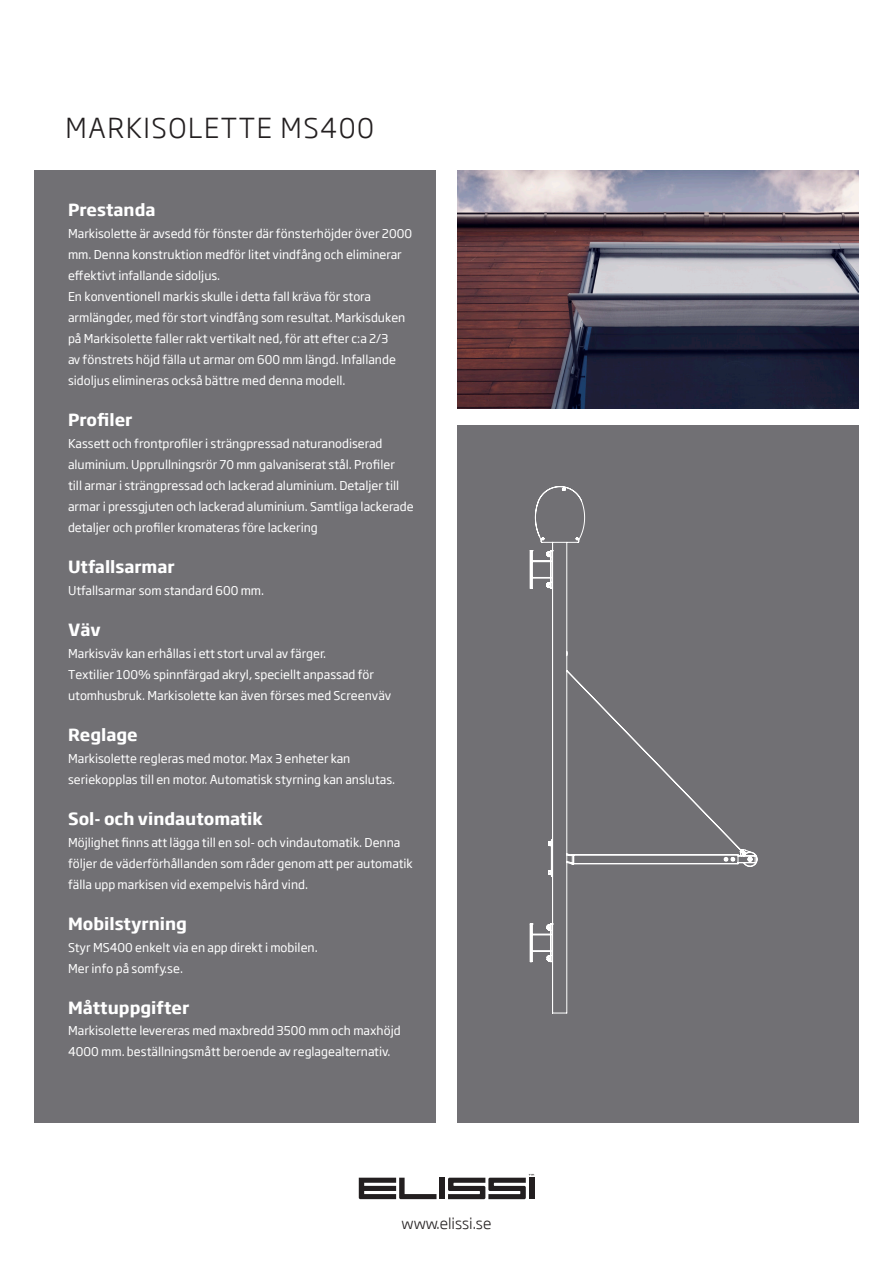
<style>
.page{position:relative;width:893px;height:1263px;background:#fff}
.page>*{position:absolute;margin:0;border:0;box-sizing:border-box;transform-origin:0 0}
.t1{font:300 27px "Soho Gothic Pro";letter-spacing:.055em;color:#231f20}
.t2{font:700 16.5px "Soho Gothic Pro";color:#fff}
.t3{font:300 15px "Soho Gothic Pro";color:#231f20}
.t4{font:12px/21px "Soho Gothic Pro";color:#fff}
</style>
<div class="page">
<div style="left:35px;top:170px;width:401px;height:953px;background:#717074"></div>
<div style="left:457px;top:425px;width:401px;height:698px;background:#717074"></div>
<img style="left:457px;top:170px;width:401px;height:238px">
<svg style="left:359px;top:1178px;width:77px;height:21px"></svg>
<div style="left:440px;top:1178px;width:5px;height:21px;background:#231f20"></div>
<svg style="left:448px;top:1174px;width:86px;height:25px"></svg>
<svg style="left:530px;top:486px;width:228px;height:527px"></svg>
<p class="t1" style="left:66px;top:107px;width:310px">MARKISOLETTE MS400</p>
<p class="t2" style="left:68px;top:196px;width:89px">Prestanda</p>
<p class="t4" style="left:68px;top:223px;width:345px">Markisolette är avsedd för fönster där fönsterhöjder över 2000 mm. Denna konstruktion medför litet vindfång och eliminerar effektivt infallande sidoljus.</p>
<p class="t4" style="left:68px;top:286px;width:339px">En konventionell markis skulle i detta fall kräva för stora armlängder, med för stort vindfång som resultat. Markisduken på Markisolette faller rakt vertikalt ned, för att efter c:a 2/3<br>av fönstrets höjd fälla ut armar om 600 mm längd. Infallande sidoljus elimineras också bättre med denna modell.</p>
<p class="t2" style="left:68px;top:406px;width:66px">Profiler</p>
<p class="t4" style="left:68px;top:433px;width:347px">Kassett och frontprofiler i strängpressad naturanodiserad aluminium. Upprullningsrör 70 mm galvaniserat stål. Profiler<br>till armar i strängpressad och lackerad aluminium. Detaljer till armar i pressgjuten och lackerad aluminium. Samtliga lackerade detaljer och profiler kromateras före lackering</p>
<p class="t2" style="left:68px;top:553px;width:108px">Utfallsarmar</p>
<p class="t4" style="left:68px;top:580px;width:198px">Utfallsarmar som standard 600 mm.</p>
<p class="t2" style="left:68px;top:616px;width:34px">Väv</p>
<p class="t4" style="left:68px;top:643px;width:259px">Markisväv kan erhållas i ett stort urval av färger.</p>
<p class="t4" style="left:68px;top:664px;width:307px">Textilier 100% spinnfärgad akryl, speciellt anpassad för</p>
<p class="t4" style="left:68px;top:685px;width:325px">utomhusbruk. Markisolette kan även förses med Screenväv</p>
<p class="t2" style="left:68px;top:721px;width:71px">Reglage</p>
<p class="t4" style="left:68px;top:748px;width:329px">Markisolette regleras med motor. Max 3 enheter kan seriekopplas till en motor. Automatisk styrning kan anslutas.</p>
<p class="t2" style="left:68px;top:805px;width:196px">Sol- och vindautomatik</p>
<p class="t4" style="left:68px;top:832px;width:346px">Möjlighet finns att lägga till en sol- och vindautomatik. Denna följer de väderförhållanden som råder genom att per automatik fälla upp markisen vid exempelvis hård vind.</p>
<p class="t2" style="left:68px;top:910px;width:120px">Mobilstyrning</p>
<p class="t4" style="left:68px;top:937px;width:251px">Styr MS400 enkelt via en app direkt i mobilen.<br>Mer info på somfy.se.</p>
<p class="t2" style="left:68px;top:994px;width:123px">Måttuppgifter</p>
<p class="t4" style="left:68px;top:1019px;width:334px">Markisolette levereras med maxbredd 3500 mm och maxhöjd<br>4000 mm. beställningsmått beroende av reglagealternativ.</p>
<p class="t3" style="left:402px;top:1212px;width:91px">www.elissi.se</p>
</div>
